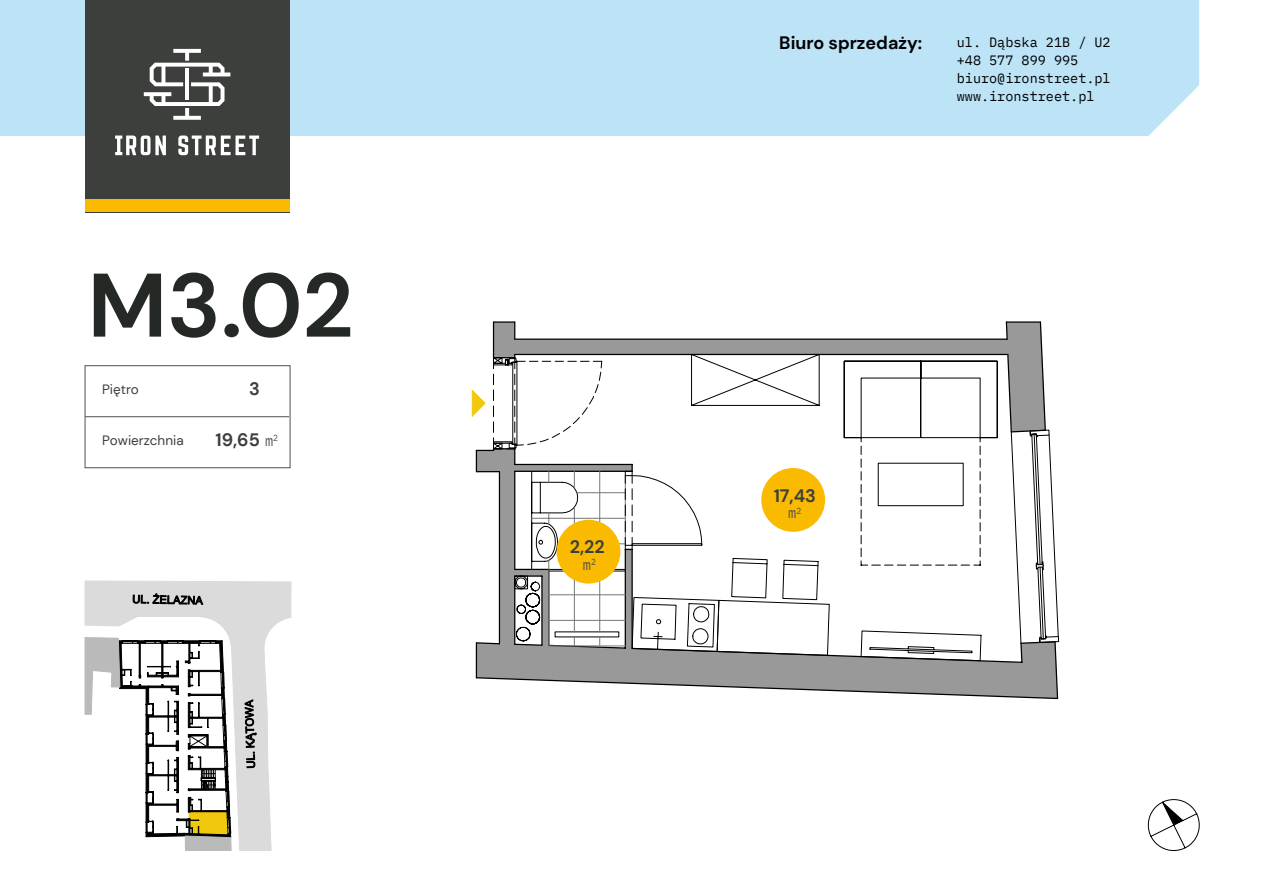
<style>
.page{position:relative;width:1263px;height:893px;background:#fff}
.page>*{position:absolute;margin:0;border:0;box-sizing:border-box;transform-origin:0 0}
.t1{font:700 90px "DM Sans";color:#252926}
.t2{font:700 18px "DM Sans";color:#3c3f3c}
.t3{font:700 18px "DM Sans";color:#000}
.t4{font:15px "IBM Plex Mono";color:#515151;scale:.91 1}
.t5{font:13.5px/18px "IBM Plex Mono";color:#000}
.t6{font:13.5px "DM Sans";color:#3c3f3c}
.s1{font-family:"IBM Plex Mono";font-weight:400;font-size:15px;color:#515151}
</style>
<div class="page">
<svg style="left:492px;top:321px;width:554px;height:109px"></svg>
<svg style="left:475px;top:644px;width:584px;height:56px"></svg>
<svg style="left:997px;top:430px;width:62px;height:213px"></svg>
<hr style="left:493px;top:321px;width:22px;height:2px;background:#000">
<hr style="left:476px;top:643px;width:1px;height:35px;background:#000">
<hr style="left:1006px;top:321px;width:34px;height:2px;background:#000">
<svg style="left:691px;top:354px;width:306px;height:307px"></svg>
<svg style="left:471px;top:354px;width:359px;height:302px"></svg>
<div style="left:0;top:0;width:1199px;height:136px;background:#bce3f6"></div>
<div style="left:85px;top:0;width:204px;height:213px;background:#3c3f3c"></div>
<svg style="left:115px;top:136px;width:51px;height:19px"></svg>
<svg style="left:178px;top:136px;width:81px;height:19px"></svg>
<svg style="left:144px;top:49px;width:86px;height:71px"></svg>
<div style="left:85px;top:199px;width:204px;height:13px;background:#f9ba00"></div>
<div style="left:85px;top:366px;width:205px;height:102px;border:1px solid #515151"></div>
<hr style="left:85px;top:416px;width:204px;height:1px;background:#515151">
<div style="left:761px;top:468px;width:64px;height:64px;background:#f9ba00;border-radius:50%"></div>
<div style="left:557px;top:520px;width:63px;height:64px;background:#f9ba00;border-radius:50%"></div>
<svg style="left:1148px;top:799px;width:51px;height:52px"></svg>
<svg style="left:85px;top:581px;width:206px;height:270px"></svg>
<hr style="left:291px;top:582px;width:1px;height:35px;background:#dbdbdb">
<h1 class="t1" style="left:88px;top:249px;width:267px">M3.02</h1>
<p class="t6" style="left:102px;top:381px;width:38px">Piętro</p>
<p class="t6" style="left:102px;top:432px;width:83px">Powierzchnia</p>
<h2 class="t2" style="left:249px;top:377px;width:12px">3</h2>
<h2 class="t2" style="left:215px;top:428px;width:64px">19,65 <span class="s1">m</span><sup>2</sup></h2>
<h2 class="t2" style="left:570px;top:536px;width:36px">2,22</h2>
<p class="t4" style="left:583px;top:553px;width:16px">m<sup>2</sup></p>
<h2 class="t3" style="left:779px;top:31px;width:144px">Biuro sprzedaży:</h2>
<p class="t5" style="left:957px;top:32px;width:155px">ul. Dąbska 21B / U2 +48 577 899 995 biuro@ironstreet.pl www.ironstreet.pl</p>
<h2 class="t2" style="left:774px;top:484px;width:44px">17,43</h2>
<p class="t4" style="left:788px;top:501px;width:16px">m<sup>2</sup></p>
</div>
